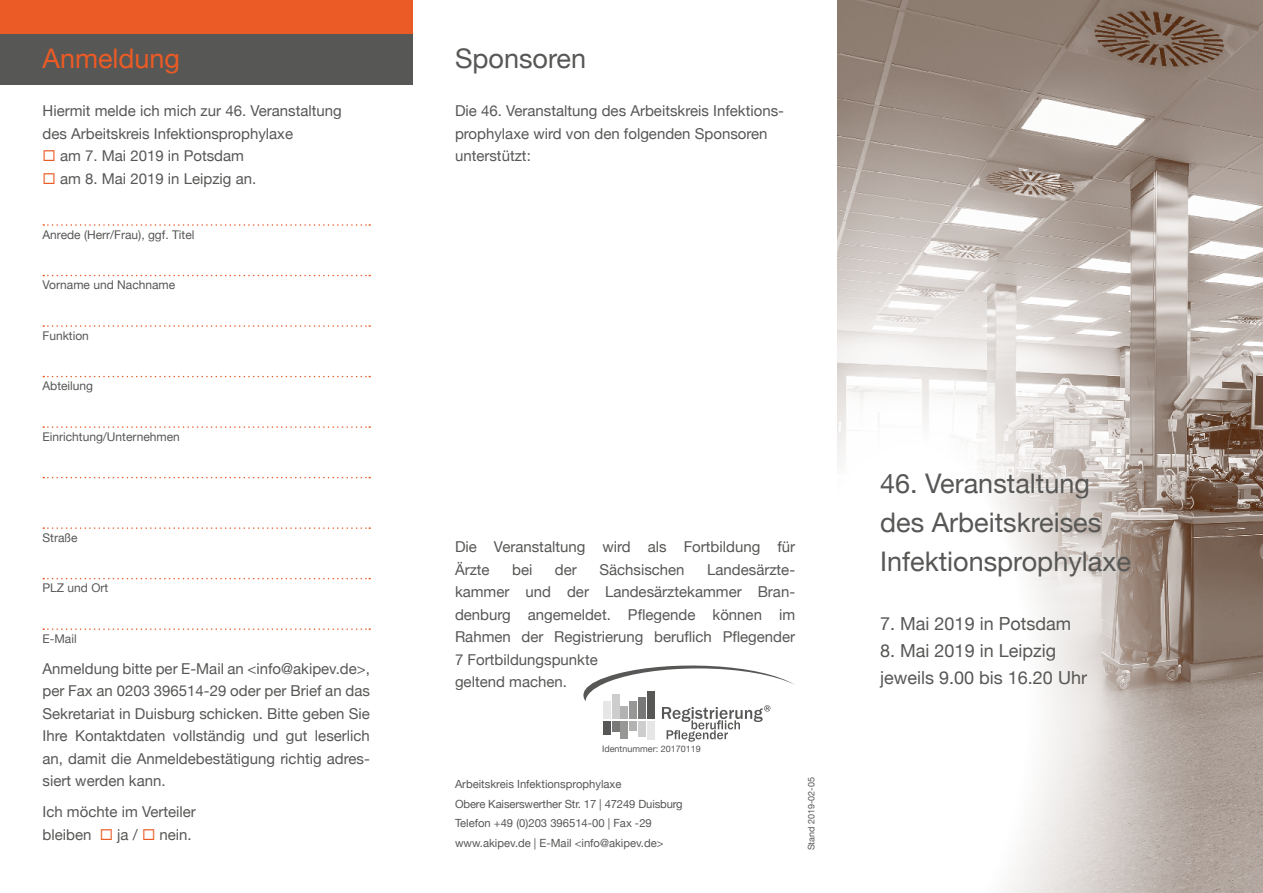
<style>
.page{position:relative;width:1263px;height:893px;background:#fff}
.page>*{position:absolute;margin:0;border:0;box-sizing:border-box;transform-origin:0 0}
.Titel{font:27px/39px "Helvetica Neue";color:#575756}
.Titel-2{font:27px "Helvetica Neue";color:#eb5b25}
.Untertitel{font:18px/27px "Helvetica Neue";color:#575756}
.Fließtext{font:15px/22.5px "Helvetica Neue";color:#575756}
.Infotext{font:12px "Helvetica Neue";color:#575756}
.t1{font:11.25px/19.5px "Helvetica Neue";color:#575756}
.Tagesordnung{font:9px "Helvetica Neue";color:#575756}
.Infotext-2{font:9px "Helvetica Neue";color:#575756}
.s1{color:#eb5b25}
</style>
<div class="page">
<img style="left:838px;top:0;width:425px;height:893px">
<div style="left:0;top:0;width:412px;height:85px;background:#575756"></div>
<div style="left:0;top:0;width:412px;height:34px;background:#eb5b25"></div>
<svg style="left:43px;top:224px;width:327px;height:2px"></svg>
<svg style="left:43px;top:275px;width:327px;height:1px"></svg>
<svg style="left:43px;top:325px;width:327px;height:2px"></svg>
<svg style="left:43px;top:376px;width:327px;height:1px"></svg>
<svg style="left:43px;top:426px;width:327px;height:2px"></svg>
<svg style="left:43px;top:477px;width:327px;height:1px"></svg>
<svg style="left:43px;top:527px;width:327px;height:2px"></svg>
<svg style="left:43px;top:578px;width:327px;height:1px"></svg>
<svg style="left:43px;top:628px;width:327px;height:2px"></svg>
<svg style="left:583px;top:665px;width:212px;height:77px"></svg>
<p class="Titel-2" style="left:43px;top:39px;width:139px">Anmeldung</p>
<p class="Fließtext" style="left:43px;top:101px;width:301px">Hiermit melde ich mich zur 46. Veranstaltung des Arbeitskreis Infektionsprophylaxe</p>
<p class="Fließtext" style="left:43px;top:146px;width:203px"><span class="s1">◻</span> am 7. Mai 2019 in Potsdam</p>
<p class="Fließtext" style="left:43px;top:168px;width:215px"><span class="s1">◻</span> am 8. Mai 2019 in Leipzig an.</p>
<p class="Infotext" style="left:43px;top:226px;width:153px">Anrede (Herr/Frau), ggf. Titel</p>
<p class="Infotext" style="left:43px;top:276px;width:134px">Vorname und Nachname</p>
<p class="Infotext" style="left:43px;top:327px;width:48px">Funktion</p>
<p class="Infotext" style="left:43px;top:377px;width:52px">Abteilung</p>
<p class="Infotext" style="left:43px;top:428px;width:139px">Einrichtung/Unternehmen</p>
<p class="Infotext" style="left:43px;top:529px;width:37px">Straße</p>
<p class="Infotext" style="left:43px;top:579px;width:67px">PLZ und Ort</p>
<p class="Infotext" style="left:43px;top:630px;width:36px">E-Mail</p>
<p class="Fließtext" style="left:43px;top:658px;width:329px;text-align:justify">Anmeldung bitte per E-Mail an &lt;info@akipev.de&gt;, per Fax an 0203 396514-29 oder per Brief an das Sekretariat in Duisburg schicken. Bitte geben Sie Ihre Kontaktdaten vollständig und gut leserlich an, damit die Anmeldebestätigung richtig adres&shy;siert werden kann.</p>
<p class="Fließtext" style="left:43px;top:801px;width:155px">Ich möchte im Verteiler bleiben <span class="s1">◻</span> ja / <span class="s1">◻</span> nein.</p>
<p class="Titel" style="left:455px;top:41px;width:133px">Sponsoren</p>
<p class="Fließtext" style="left:455px;top:101px;width:330px">Die 46. Veranstaltung des Arbeitskreis Infektions&shy;prophylaxe wird von den folgenden Sponsoren unterstützt:</p>
<p class="Fließtext" style="left:455px;top:537px;width:342px">Die Veranstaltung wird als Fortbildung für<br>Ärzte</p>
<p class="Fließtext" style="left:512px;top:559px;width:22px">bei</p>
<p class="Fließtext" style="left:555px;top:559px;width:23px">der</p>
<p class="Fließtext" style="left:599px;top:559px;width:87px">Sächsischen</p>
<p class="Fließtext" style="left:455px;top:559px;width:342px;text-align:justify;text-indent:252px">Landesärzte&shy;kammer und der Landesärztekammer Bran&shy;denburg angemeldet. Pflegende können im Rahmen der Registrierung beruflich Pflegender 7 Fortbildungspunkte</p>
<p class="Fließtext" style="left:455px;top:672px;width:113px">geltend machen.</p>
<p class="Tagesordnung" style="left:602px;top:742px;width:100px">Identnummer: 20170119</p>
<p class="t1" style="left:455px;top:775px;width:229px">Arbeitskreis Infektionsprophylaxe<br>Obere Kaiserswerther Str. 17 | 47249 Duisburg Telefon +49 (0)203 396514-00 | Fax -29 www.akipev.de | E-Mail &lt;info@akipev.de&gt;</p>
<p class="Infotext-2" style="left:805px;top:850px;width:75px;rotate:-90deg">Stand 2019-02-05</p>
<p class="Titel" style="left:880px;top:466px;width:252px">46. Veranstaltung des Arbeitskreises<br>Infektionsprophylaxe</p>
<p class="Untertitel" style="left:880px;top:611px;width:192px">7. Mai 2019 in Potsdam</p>
<p class="Untertitel" style="left:880px;top:638px;width:208px">8. Mai 2019 in Leipzig jeweils 9.00 bis 16.20 Uhr</p>
</div>
